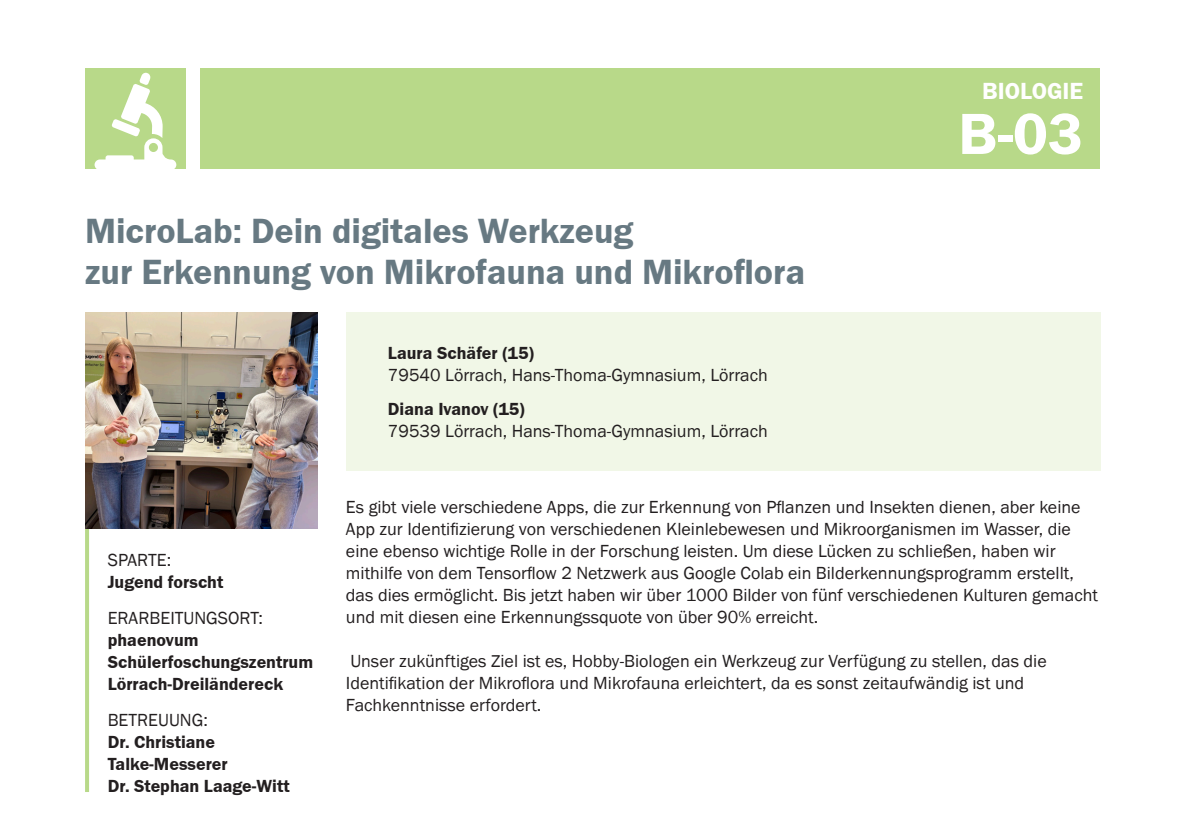
<style>
.page{position:relative;width:1191px;height:840px;background:#fff}
.page>*{position:absolute;margin:0;border:0;box-sizing:border-box;transform-origin:0 0}
.t1{font:700 60px "SICK Franklin";color:#fff}
.t2{font:700 36px "SICK Franklin";color:#677982}
.t3{font:700 24px "SICK Franklin";color:#fff}
.t4{font:18px/22px "SICK Franklin";color:#231f20}
.t5{font:700 18px/22px "SICK Franklin";color:#231f20}
</style>
<div class="page">
<hr style="left:85px;top:527px;width:4px;height:264px;background:#b8d989">
<img style="left:85px;top:313px;width:232px;height:215px">
<div style="left:201px;top:68px;width:899px;height:101px;background:#b8d989"></div>
<div style="left:85px;top:68px;width:101px;height:101px;background:#b8d989"></div>
<svg style="left:95px;top:73px;width:81px;height:96px"></svg>
<div style="left:346px;top:312px;width:754px;height:159px;background:#f1f7e7"></div>
<p class="t3" style="left:982px;top:76px;width:103px">BIOLOGIE</p>
<p class="t2" style="left:85px;top:209px;width:550px">MicroLab: Dein digitales Werkzeug</p>
<p class="t2" style="left:85px;top:249px;width:721px">zur Erkennung von Mikrofauna und Mikroflora</p>
<p class="t5" style="left:388px;top:342px;width:147px">Laura Schäfer (15)</p>
<p class="t4" style="left:388px;top:364px;width:381px">79540 Lörrach, Hans-Thoma-Gymnasium, Lörrach</p>
<p class="t5" style="left:388px;top:397px;width:138px">Diana Ivanov (15)</p>
<p class="t4" style="left:388px;top:419px;width:381px">79539 Lörrach, Hans-Thoma-Gymnasium, Lörrach</p>
<p class="t1" style="left:958px;top:97px;width:126px">B-03</p>
<p class="t4" style="left:108px;top:548px;width:65px">SPARTE:</p>
<p class="t5" style="left:108px;top:570px;width:117px">Jugend forscht</p>
<p class="t4" style="left:108px;top:606px;width:157px">ERARBEITUNGSORT:</p>
<p class="t5" style="left:108px;top:628px;width:207px">phaenovum<br>Schülerfoschungszentrum<br>Lörrach-Dreiländereck</p>
<p class="t4" style="left:108px;top:708px;width:102px">BETREUUNG:</p>
<p class="t5" style="left:108px;top:730px;width:121px">Dr. Christiane<br>Talke-Messerer</p>
<p class="t5" style="left:108px;top:774px;width:183px">Dr. Stephan Laage-Witt</p>
<p class="t4" style="left:346px;top:495px;width:753px">Es gibt viele verschiedene Apps, die zur Erkennung von Pflanzen und Insekten dienen, aber keine App zur Identifizierung von verschiedenen Kleinlebewesen und Mikroorganismen im Wasser, die eine ebenso wichtige Rolle in der Forschung leisten. Um diese Lücken zu schließen, haben wir mithilfe von dem Tensorflow 2 Netzwerk aus Google Colab ein Bilderkennungsprogramm erstellt, das dies ermöglicht. Bis jetzt haben wir über 1000 Bilder von fünf verschiedenen Kulturen gemacht und mit diesen eine Erkennungssquote von über 90% erreicht.</p>
<p class="t4" style="left:346px;top:649px;width:702px">Unser zukünftiges Ziel ist es, Hobby-Biologen ein Werkzeug zur Verfügung zu stellen, das die<br>Identifikation der Mikroflora und Mikrofauna erleichtert, da es sonst zeitaufwändig ist und<br>Fachkenntnisse erfordert.</p>
</div>
